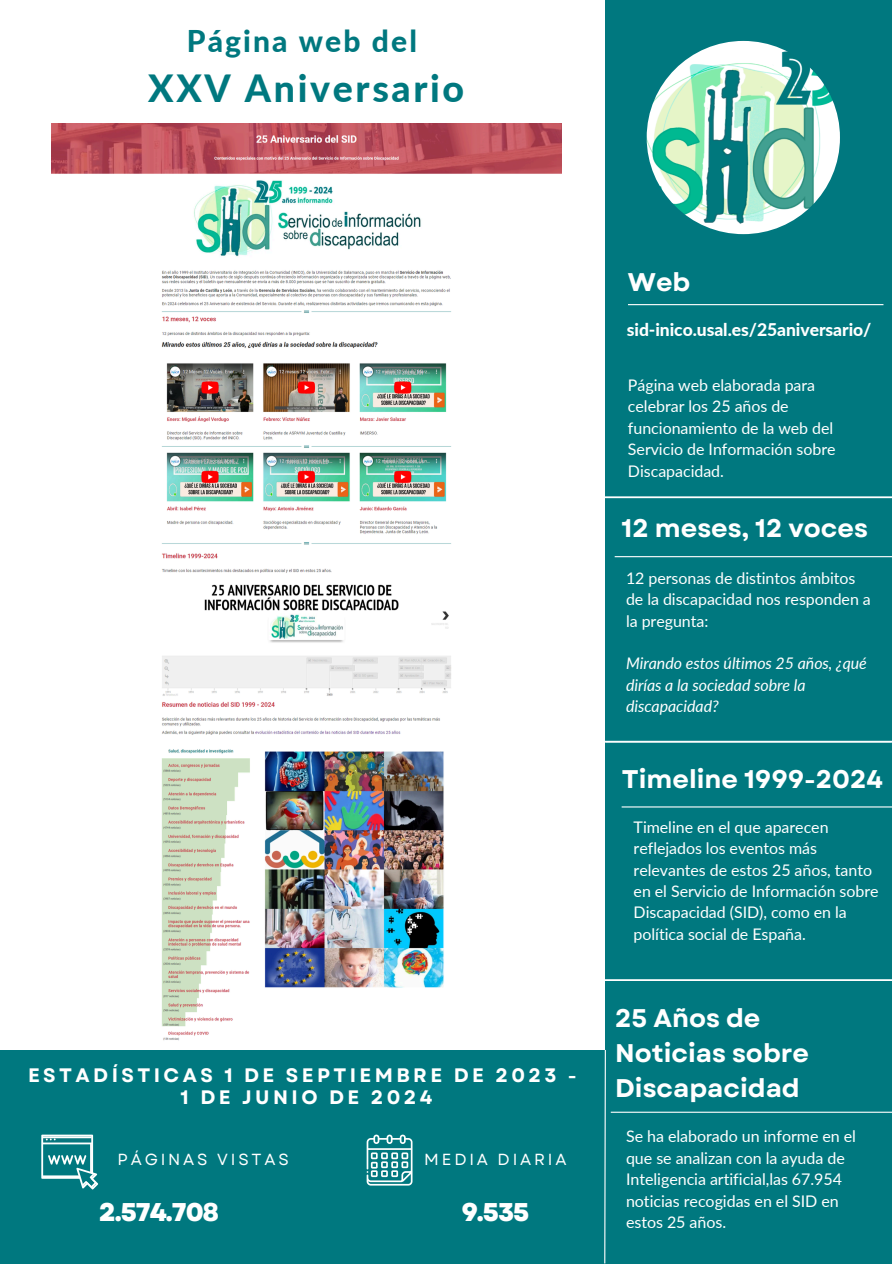
<style>
.page{position:relative;width:894px;height:1264px;background:#fff}
.page>*{position:absolute;margin:0;border:0;box-sizing:border-box;transform-origin:0 0}
.t1{font:800 37.5px "Lato";letter-spacing:.07em;color:#00787f}
.t2{font:800 30px "Lato";letter-spacing:.07em;color:#00787f}
.t3{font:800 25.65px "Garet";letter-spacing:-.04em;color:#fff}
.t4{font:700 25.5px/34.8px "Garet";color:#fff}
.t5{font:700 19.5px/21.5px "Garet";letter-spacing:.175em;color:#fff;text-align:center}
.t6{font:800 17.55px "Lato";letter-spacing:-.005em;color:#fff}
.t7{font:16.05px/21.3px "Lato";letter-spacing:-.005em;color:#fff}
.t8{font:italic 16.05px/21.3px "Lato";letter-spacing:-.005em;color:#fff}
.t9{font:16.05px "Garet";letter-spacing:.175em;color:#fff}
</style>
<div class="page">
<div style="left:605px;top:0;width:286px;height:1263px;background:#00787f"></div>
<img style="left:646px;top:41px;width:193px;height:193px;border-radius:50%">
<hr style="left:627px;top:304px;width:256px;height:1px;background:#fff">
<hr style="left:610px;top:1111px;width:283px;height:1px;background:#fff">
<hr style="left:614px;top:556px;width:279px;height:1px;background:#fff">
<img style="left:51px;top:124px;width:510px;height:917px">
<hr style="left:600px;top:740px;width:293px;height:2px;background:#fff">
<hr style="left:621px;top:806px;width:272px;height:1px;background:#fff">
<hr style="left:603px;top:979px;width:290px;height:1px;background:#fff">
<div style="left:0;top:1049px;width:605px;height:214px;background:#00787f"></div>
<svg style="left:603px;top:1049px;width:3px;height:214px"></svg>
<hr style="left:600px;top:496px;width:293px;height:1px;background:#fff">
<hr style="left:605px;top:497px;width:288px;height:1px;background:#fff">
<svg style="left:41px;top:1134px;width:57px;height:55px"></svg>
<svg style="left:366px;top:1134px;width:46px;height:51px"></svg>
<p class="t2" style="left:187px;top:22px;width:232px">Página web del</p>
<p class="t1" style="left:148px;top:64px;width:317px">XXV Aniversario</p>
<h4 class="t5" style="left:28px;top:1065px;width:550px">ESTADÍSTICAS 1 DE SEPTIEMBRE DE 2023 -<br>1 DE JUNIO DE 2024</h4>
<p class="t9" style="left:118px;top:1148px;width:173px">PÁGINAS VISTAS</p>
<h2 class="t9" style="left:424px;top:1148px;width:144px">MEDIA DIARIA</h2>
<h2 class="t3" style="left:99px;top:1193px;width:121px">2.574.708</h2>
<p class="t3" style="left:461px;top:1193px;width:70px">9.535</p>
<h2 class="t4" style="left:627px;top:265px;width:64px">Web</h2>
<p class="t6" style="left:626px;top:318px;width:246px">sid-inico.usal.es/25aniversario/</p>
<h3 class="t7" style="left:627px;top:374px;width:209px">Página web elaborada para celebrar los 25 años de funcionamiento de la web del<br>Servicio de Información sobre<br>Discapacidad.</h3>
<p class="t4" style="left:621px;top:510px;width:248px">12 meses, 12 voces</p>
<p class="t7" style="left:626px;top:567px;width:246px">12 personas de distintos ámbitos de la discapacidad nos responden a la pregunta:</p>
<p class="t8" style="left:626px;top:652px;width:242px">Mirando estos últimos 25 años, ¿qué dirías a la sociedad sobre la discapacidad?</p>
<h2 class="t4" style="left:621px;top:762px;width:262px">Timeline 1999-2024</h2>
<p class="t7" style="left:633px;top:816px;width:196px">Timeline en el que aparecen reflejados los eventos más</p>
<p class="t7" style="left:633px;top:858px;width:246px">relevantes de estos 25 años, tanto en el Servicio de Información sobre<br>Discapacidad (SID), como en la</p>
<h1 class="t7" style="left:633px;top:923px;width:174px">política social de España.</h1>
<h5 class="t4" style="left:615px;top:1000px;width:195px">25 Años de<br>Noticias sobre<br>Discapacidad</h5>
<h2 class="t7" style="left:626px;top:1125px;width:231px">Se ha elaborado un informe en el que se analizan con la ayuda de<br>Inteligencia artificial,las 67.954 noticias recogidas en el SID en estos 25 años.</h2>
</div>
